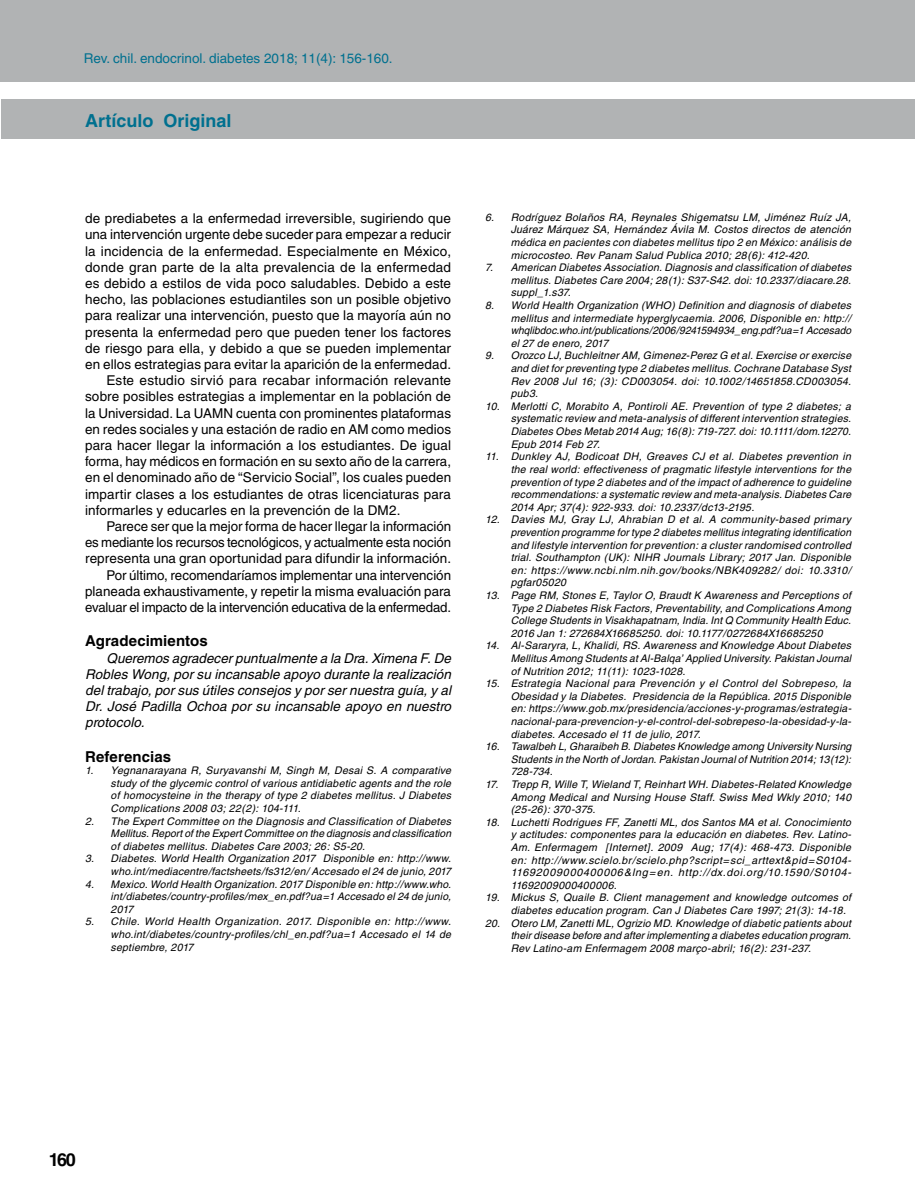
<style>
.page{position:relative;width:915px;height:1191px;background:#fff}
.page>*{position:absolute;margin:0;border:0;box-sizing:border-box;transform-origin:0 0}
.t1{font:700 18px "Helvetica";color:#00708f}
.t2{font:700 18px "Helvetica";color:#000}
.t3{font:700 15px "Helvetica";letter-spacing:.005em;color:#000}
.t4{font:13.5px "Helvetica";letter-spacing:.005em;color:#000}
.t5{font:italic 13.5px/16.2px "Helvetica";letter-spacing:.005em;color:#000;text-align:justify}
.t6{font:13.5px "Helvetica";color:#00708f}
.t7{font:italic 10.5px/12.6px "Helvetica";letter-spacing:.02em;color:#000;text-align:justify}
</style>
<div class="page">
<div style="left:0;top:0;width:914px;height:81px;background:#b1b3b4"></div>
<div style="left:1px;top:99px;width:913px;height:40px;background:#b1b3b4"></div>
<p class="t6" style="left:84px;top:51px;width:310px">Rev. chil. endocrinol. diabetes 2018; 11(4): 156-160.</p>
<h1 class="t1" style="left:85px;top:110px;width:148px">Artículo Original</h1>
<p class="t4" style="left:85px;top:210px;width:367px">de prediabetes a la enfermedad irreversible, sugiriendo que</p>
<p class="t4" style="left:85px;top:227px;width:367px">una intervención urgente debe suceder para empezar a reducir</p>
<p class="t4" style="left:85px;top:243px;width:367px">la incidencia de la enfermedad. Especialmente en México,</p>
<p class="t4" style="left:85px;top:259px;width:367px">donde gran parte de la alta prevalencia de la enfermedad</p>
<p class="t4" style="left:85px;top:275px;width:367px">es debido a estilos de vida poco saludables. Debido a este</p>
<p class="t4" style="left:85px;top:291px;width:367px">hecho, las poblaciones estudiantiles son un posible objetivo</p>
<p class="t4" style="left:85px;top:308px;width:367px">para realizar una intervención, puesto que la mayoría aún no</p>
<p class="t4" style="left:85px;top:324px;width:367px">presenta la enfermedad pero que pueden tener los factores</p>
<p class="t4" style="left:85px;top:340px;width:367px">de riesgo para ella, y debido a que se pueden implementar</p>
<p class="t4" style="left:85px;top:356px;width:367px">en ellos estrategias para evitar la aparición de la enfermedad.</p>
<p class="t4" style="left:106px;top:372px;width:346px">Este estudio sirvió para recabar información relevante</p>
<p class="t4" style="left:85px;top:389px;width:367px">sobre posibles estrategias a implementar en la población de</p>
<p class="t4" style="left:85px;top:405px;width:367px">la Universidad. La UAMN cuenta con prominentes plataformas</p>
<p class="t4" style="left:85px;top:421px;width:367px">en redes sociales y una estación de radio en AM como medios</p>
<p class="t4" style="left:85px;top:437px;width:367px">para hacer llegar la información a los estudiantes. De igual</p>
<p class="t4" style="left:85px;top:453px;width:367px">forma, hay médicos en formación en su sexto año de la carrera,</p>
<p class="t4" style="left:85px;top:470px;width:367px">en el denominado año de “Servicio Social”, los cuales pueden</p>
<p class="t4" style="left:85px;top:486px;width:367px">impartir clases a los estudiantes de otras licenciaturas para</p>
<p class="t4" style="left:85px;top:502px;width:317px">informarles y educarles en la prevención de la DM2.</p>
<p class="t4" style="left:106px;top:518px;width:346px">Parece ser que la mejor forma de hacer llegar la información</p>
<p class="t4" style="left:85px;top:534px;width:367px">es mediante los recursos tecnológicos, y actualmente esta noción</p>
<p class="t4" style="left:85px;top:551px;width:367px">representa una gran oportunidad para difundir la información.</p>
<p class="t4" style="left:106px;top:567px;width:346px">Por último, recomendaríamos implementar una intervención</p>
<p class="t4" style="left:85px;top:583px;width:367px">planeada exhaustivamente, y repetir la misma evaluación para</p>
<p class="t4" style="left:85px;top:599px;width:367px">evaluar el impacto de la intervención educativa de la enfermedad.</p>
<h2 class="t3" style="left:85px;top:632px;width:124px">Agradecimientos</h2>
<p class="t5" style="left:85px;top:649px;width:367px;text-indent:21px">Queremos agradecer puntualmente a la Dra. Ximena F. De Robles Wong, por su incansable apoyo durante la realización del trabajo, por sus útiles consejos y por ser nuestra guía, y al Dr. José Padilla Ochoa por su incansable apoyo en nuestro protocolo.</p>
<h2 class="t3" style="left:85px;top:747px;width:88px">Referencias</h2>
<p class="t7" style="left:111px;top:764px;width:342px;text-indent:-26px">1. Yegnanarayana R, Suryavanshi M, Singh M, Desai S. A comparative study of the glycemic control of various antidiabetic agents and the role of homocysteine in the therapy of type 2 diabetes mellitus. J Diabetes Complications 2008 03; 22(2): 104-111.</p>
<p class="t7" style="left:111px;top:814px;width:342px;text-indent:-26px">2. The Expert Committee on the Diagnosis and Classification of Diabetes Mellitus. Report of the Expert Committee on the diagnosis and classification of diabetes mellitus. Diabetes Care 2003; 26: S5-20.</p>
<p class="t7" style="left:85px;top:852px;width:367px;text-align:right">3. Diabetes. World Health Organization 2017 Disponible en: http://www. who.int/mediacentre/factsheets/fs312/en/ Accesado el 24 de junio, 2017</p>
<p class="t7" style="left:111px;top:877px;width:342px;text-indent:-26px">4. Mexico. World Health Organization. 2017 Disponible en: http://www.who. int/diabetes/country-profiles/mex_en.pdf?ua=1 Accesado el 24 de junio, 2017</p>
<p class="t7" style="left:111px;top:915px;width:342px;text-indent:-26px">5. Chile. World Health Organization. 2017. Disponible en: http://www. who.int/diabetes/country-profiles/chl_en.pdf?ua=1 Accesado el 14 de septiembre, 2017</p>
<p class="t7" style="left:510px;top:211px;width:342px;text-indent:-26px">6. Rodríguez Bolaños RA, Reynales Shigematsu LM, Jiménez Ruíz JA, Juárez Márquez SA, Hernández Ávila M. Costos directos de atención médica en pacientes con diabetes mellitus tipo 2 en México: análisis de microcosteo. Rev Panam Salud Publica 2010; 28(6): 412-420.</p>
<p class="t7" style="left:510px;top:261px;width:342px;text-indent:-26px">7. American Diabetes Association. Diagnosis and classification of diabetes mellitus. Diabetes Care 2004; 28(1): S37-S42. doi: 10.2337/diacare.28. suppl_1.s37.</p>
<p class="t7" style="left:510px;top:299px;width:342px;text-indent:-26px">8. World Health Organization (WHO) Definition and diagnosis of diabetes mellitus and intermediate hyperglycaemia. 2006, Disponible en: http:// whqlibdoc.who.int/publications/2006/9241594934_eng.pdf?ua=1 Accesado el 27 de enero, 2017</p>
<p class="t7" style="left:510px;top:349px;width:342px;text-indent:-26px">9. Orozco LJ, Buchleitner AM, Gimenez-Perez G et al. Exercise or exercise and diet for preventing type 2 diabetes mellitus. Cochrane Database Syst Rev 2008 Jul 16; (3): CD003054. doi: 10.1002/14651858.CD003054. pub3.</p>
<p class="t7" style="left:510px;top:400px;width:342px;text-indent:-26px">10. Merlotti C, Morabito A, Pontiroli AE. Prevention of type 2 diabetes; a systematic review and meta-analysis of different intervention strategies.<br>Diabetes Obes Metab 2014 Aug; 16(8): 719-727. doi: 10.1111/dom.12270.<br>Epub 2014 Feb 27.</p>
<p class="t7" style="left:510px;top:450px;width:342px;text-indent:-26px">11. Dunkley AJ, Bodicoat DH, Greaves CJ et al. Diabetes prevention in the real world: effectiveness of pragmatic lifestyle interventions for the prevention of type 2 diabetes and of the impact of adherence to guideline recommendations: a systematic review and meta-analysis. Diabetes Care 2014 Apr; 37(4): 922-933. doi: 10.2337/dc13-2195.</p>
<p class="t7" style="left:510px;top:513px;width:342px;text-indent:-26px">12. Davies MJ, Gray LJ, Ahrabian D et al. A community-based primary prevention programme for type 2 diabetes mellitus integrating identification and lifestyle intervention for prevention: a cluster randomised controlled trial. Southampton (UK): NIHR Journals Library; 2017 Jan. Disponible en: https://www.ncbi.nlm.nih.gov/books/NBK409282/ doi: 10.3310/ pgfar05020</p>
<p class="t7" style="left:510px;top:589px;width:342px;text-indent:-26px">13. Page RM, Stones E, Taylor O, Braudt K Awareness and Perceptions of Type 2 Diabetes Risk Factors, Preventability, and Complications Among College Students in Visakhapatnam, India. Int Q Community Health Educ.<br>2016 Jan 1: 272684X16685250. doi: 10.1177/0272684X16685250</p>
<p class="t7" style="left:510px;top:639px;width:342px;text-indent:-26px">14. Al-Sararyra, L, Khalidi, RS. Awareness and Knowledge About Diabetes Mellitus Among Students at Al-Balqa’ Applied University. Pakistan Journal of Nutrition 2012; 11(11): 1023-1028.</p>
<p class="t7" style="left:510px;top:677px;width:342px;text-indent:-26px">15. Estrategia Nacional para Prevención y el Control del Sobrepeso, la Obesidad y la Diabetes. Presidencia de la República. 2015 Disponible en: https://www.gob.mx/presidencia/acciones-y-programas/estrategia&shy;nacional-para-prevencion-y-el-control-del-sobrepeso-la-obesidad-y-la&shy;diabetes. Accesado el 11 de julio, 2017.</p>
<p class="t7" style="left:510px;top:740px;width:342px;text-indent:-26px">16. Tawalbeh L, Gharaibeh B. Diabetes Knowledge among University Nursing Students in the North of Jordan. Pakistan Journal of Nutrition 2014; 13(12):<br>728-734.</p>
<p class="t7" style="left:510px;top:778px;width:342px;text-indent:-26px">17. Trepp R, Wille T, Wieland T, Reinhart WH. Diabetes-Related Knowledge Among Medical and Nursing House Staff. Swiss Med Wkly 2010; 140 (25-26): 370-375.</p>
<p class="t7" style="left:510px;top:816px;width:342px;text-indent:-26px">18. Luchetti Rodrigues FF, Zanetti ML, dos Santos MA et al. Conocimiento y actitudes: componentes para la educación en diabetes. Rev. Latino-Am. Enfermagem [Internet]. 2009 Aug; 17(4): 468-473. Disponible en: http://www.scielo.br/scielo.php?script=sci_arttext&amp;pid=S0104- 11692009000400006&amp;lng=en. http://dx.doi.org/10.1590/S0104- 11692009000400006.</p>
<p class="t7" style="left:510px;top:891px;width:342px;text-indent:-26px">19. Mickus S, Quaile B. Client management and knowledge outcomes of diabetes education program. Can J Diabetes Care 1997; 21(3): 14-18.</p>
<p class="t7" style="left:510px;top:916px;width:342px;text-indent:-26px">20. Otero LM, Zanetti ML, Ogrizio MD. Knowledge of diabetic patients about their disease before and after implementing a diabetes education program.<br>Rev Latino-am Enfermagem 2008 março-abril; 16(2): 231-237.</p>
<h1 class="t2" style="left:49px;top:1148px;width:28px">160</h1>
</div>
